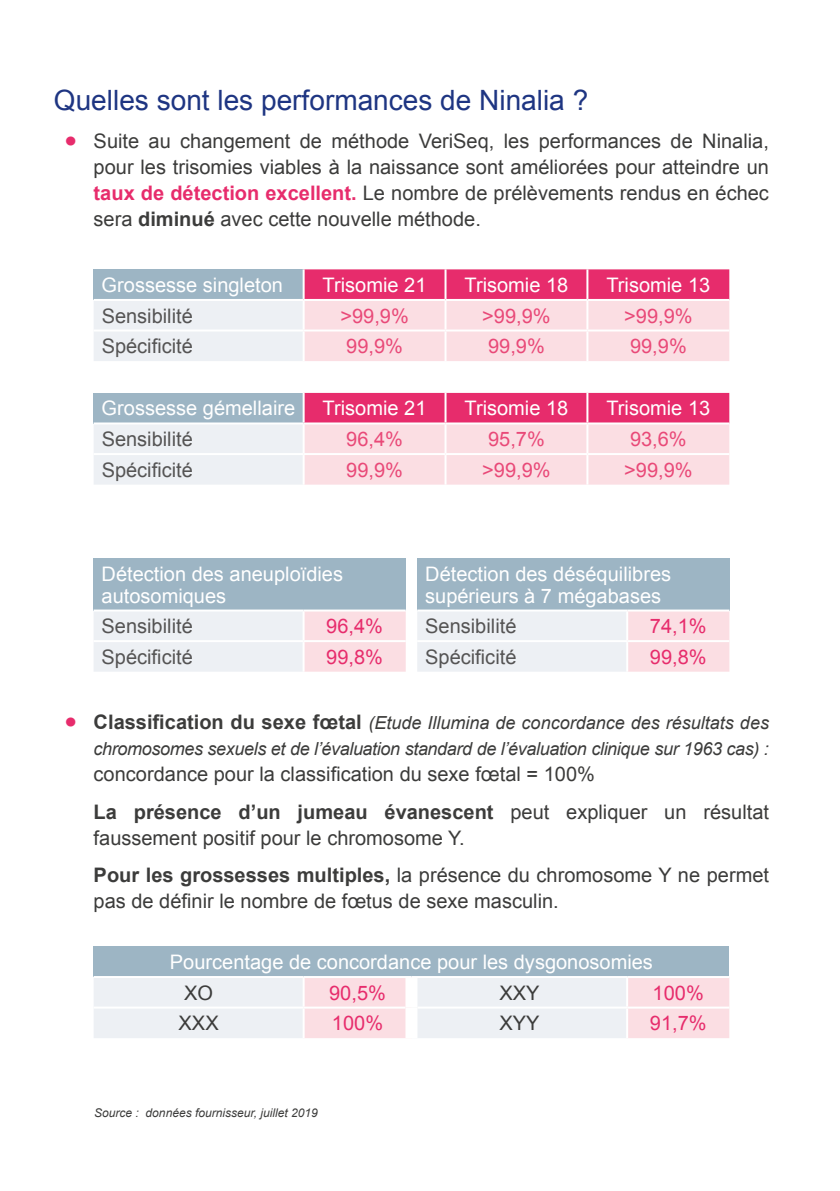
<style>
.page{position:relative;width:840px;height:1191px;background:#fff}
.page>*{position:absolute;margin:0;border:0;box-sizing:border-box;transform-origin:0 0}
.t1{font:28px "Arial";color:#1e3582}
.t2{font:20px/26px "Arial";color:#3c3c3b}
.t3{font:20px/22px "Arial";color:#fff}
.t4{font:20px "Arial";color:#555454}
.t5{font:20px "Arial";color:#e94978}
.t6{font:20px "Arial";color:#e72c6c}
.t7{font:italic 18px/26px "Arial";letter-spacing:-.02em;color:#3c3c3b;text-align:right}
.t8{font:italic 12px "Arial";color:#3c3c3b}
.s1{font-weight:700;font-size:32px;color:#e72c6c}
.s2{font-weight:700;color:#e72c6c}
.s3{font-weight:700}
.s4{font-weight:700;font-style:normal;font-size:32px;color:#e72c6c}
.s5{font-weight:700;font-style:normal;font-size:20px}
</style>
<div class="page">
<svg style="left:94px;top:269px;width:635px;height:92px;background:#e8b5c8"></svg>
<hr style="left:302px;top:269px;width:2px;height:30px;background:#fff">
<hr style="left:444px;top:269px;width:2px;height:30px;background:#fff">
<hr style="left:586px;top:269px;width:2px;height:30px;background:#fff">
<hr style="left:94px;top:299px;width:209px;height:2px;background:#fff">
<hr style="left:303px;top:299px;width:142px;height:2px;background:#fff">
<hr style="left:302px;top:301px;width:2px;height:28px;background:#fff">
<hr style="left:445px;top:299px;width:142px;height:2px;background:#fff">
<hr style="left:444px;top:301px;width:2px;height:28px;background:#fff">
<hr style="left:587px;top:299px;width:142px;height:2px;background:#fff">
<hr style="left:586px;top:301px;width:2px;height:28px;background:#fff">
<hr style="left:94px;top:329px;width:209px;height:2px;background:#fff">
<hr style="left:303px;top:329px;width:142px;height:2px;background:#fff">
<hr style="left:302px;top:331px;width:2px;height:30px;background:#fff">
<hr style="left:445px;top:329px;width:142px;height:2px;background:#fff">
<hr style="left:444px;top:331px;width:2px;height:30px;background:#fff">
<hr style="left:587px;top:329px;width:142px;height:2px;background:#fff">
<hr style="left:586px;top:331px;width:2px;height:30px;background:#fff">
<svg style="left:94px;top:393px;width:635px;height:91px;background:#e9b6c9"></svg>
<hr style="left:302px;top:393px;width:2px;height:29px;background:#fff">
<hr style="left:444px;top:393px;width:2px;height:29px;background:#fff">
<hr style="left:586px;top:393px;width:2px;height:29px;background:#fff">
<hr style="left:94px;top:422px;width:209px;height:2px;background:#fff">
<hr style="left:303px;top:422px;width:142px;height:2px;background:#fff">
<hr style="left:302px;top:424px;width:2px;height:29px;background:#fff">
<hr style="left:445px;top:422px;width:142px;height:2px;background:#fff">
<hr style="left:444px;top:424px;width:2px;height:29px;background:#fff">
<hr style="left:587px;top:422px;width:142px;height:2px;background:#fff">
<hr style="left:586px;top:424px;width:2px;height:29px;background:#fff">
<hr style="left:94px;top:453px;width:209px;height:2px;background:#fff">
<hr style="left:303px;top:453px;width:142px;height:2px;background:#fff">
<hr style="left:302px;top:455px;width:2px;height:29px;background:#fff">
<hr style="left:445px;top:453px;width:142px;height:2px;background:#fff">
<hr style="left:444px;top:455px;width:2px;height:29px;background:#fff">
<hr style="left:587px;top:453px;width:142px;height:2px;background:#fff">
<hr style="left:586px;top:455px;width:2px;height:29px;background:#fff">
<div style="left:93px;top:558px;width:312px;height:52px;background:#9db5c4"></div>
<svg style="left:94px;top:611px;width:311px;height:60px;background:#f1eaee"></svg>
<hr style="left:93px;top:609px;width:210px;height:2px;background:#fff">
<hr style="left:303px;top:609px;width:102px;height:2px;background:#fff">
<hr style="left:302px;top:611px;width:2px;height:29px;background:#fff">
<hr style="left:93px;top:640px;width:210px;height:2px;background:#fff">
<hr style="left:303px;top:640px;width:102px;height:2px;background:#fff">
<hr style="left:302px;top:642px;width:2px;height:29px;background:#fff">
<div style="left:417px;top:558px;width:312px;height:52px;background:#9db5c4"></div>
<svg style="left:417px;top:611px;width:312px;height:60px;background:#f1eaee"></svg>
<hr style="left:417px;top:609px;width:210px;height:2px;background:#fff">
<hr style="left:627px;top:609px;width:102px;height:2px;background:#fff">
<hr style="left:626px;top:611px;width:2px;height:29px;background:#fff">
<hr style="left:417px;top:640px;width:210px;height:2px;background:#fff">
<hr style="left:627px;top:640px;width:102px;height:2px;background:#fff">
<hr style="left:626px;top:642px;width:2px;height:29px;background:#fff">
<div style="left:94px;top:946px;width:635px;height:31px;background:#9db5c4"></div>
<svg style="left:94px;top:978px;width:635px;height:60px;background:#f1eaee"></svg>
<hr style="left:302px;top:978px;width:2px;height:28px;background:#fff">
<hr style="left:625px;top:978px;width:2px;height:28px;background:#fff">
<hr style="left:94px;top:1006px;width:209px;height:2px;background:#fff">
<hr style="left:303px;top:1006px;width:102px;height:2px;background:#fff">
<hr style="left:302px;top:1008px;width:2px;height:30px;background:#fff">
<hr style="left:417px;top:1006px;width:209px;height:2px;background:#fff">
<hr style="left:626px;top:1006px;width:103px;height:2px;background:#fff">
<hr style="left:625px;top:1008px;width:2px;height:30px;background:#fff">
<hr style="left:94px;top:976px;width:209px;height:2px;background:#fff">
<hr style="left:303px;top:976px;width:108px;height:2px;background:#fff">
<hr style="left:411px;top:976px;width:215px;height:2px;background:#fff">
<hr style="left:626px;top:976px;width:103px;height:2px;background:#fff">
<div style="left:405px;top:978px;width:12px;height:29px;background:#fff"></div>
<div style="left:405px;top:1007px;width:12px;height:31px;background:#fff"></div>
<h1 class="t1" style="left:54px;top:82px;width:535px">Quelles sont les performances de Ninalia ?</h1>
<p class="t2" style="left:94px;top:128px;width:676px;text-align:justify;text-indent:-28px"><span class="s1">•</span> Suite au changement de méthode VeriSeq, les performances de Ninalia, pour les trisomies viables à la naissance sont améliorées pour atteindre un <span class="s2">taux de détection excellent.</span> Le nombre de prélèvements rendus en échec sera <span class="s3">diminué</span> avec cette nouvelle méthode.</p>
<p class="t3" style="left:102px;top:274px;width:183px">Grossesse singleton</p>
<p class="t3" style="left:322px;top:274px;width:105px">Trisomie 21</p>
<p class="t3" style="left:464px;top:274px;width:105px">Trisomie 18</p>
<p class="t3" style="left:606px;top:274px;width:105px">Trisomie 13</p>
<p class="t4" style="left:102px;top:302px;width:93px">Sensibilité</p>
<p class="t5" style="left:340px;top:302px;width:70px">&gt;99,9%</p>
<p class="t5" style="left:482px;top:302px;width:70px">&gt;99,9%</p>
<p class="t5" style="left:623px;top:302px;width:70px">&gt;99,9%</p>
<p class="t4" style="left:102px;top:333px;width:93px">Spécificité</p>
<p class="t5" style="left:346px;top:333px;width:58px">99,9%</p>
<p class="t5" style="left:488px;top:333px;width:58px">99,9%</p>
<p class="t5" style="left:629px;top:333px;width:58px">99,9%</p>
<p class="t3" style="left:102px;top:398px;width:195px">Grossesse gémellaire</p>
<p class="t3" style="left:322px;top:398px;width:105px">Trisomie 21</p>
<p class="t3" style="left:464px;top:398px;width:105px">Trisomie 18</p>
<p class="t3" style="left:606px;top:398px;width:105px">Trisomie 13</p>
<p class="t4" style="left:102px;top:426px;width:93px">Sensibilité</p>
<p class="t5" style="left:346px;top:426px;width:58px">96,4%</p>
<p class="t5" style="left:488px;top:426px;width:58px">95,7%</p>
<p class="t5" style="left:629px;top:426px;width:58px">93,6%</p>
<p class="t4" style="left:102px;top:456px;width:93px">Spécificité</p>
<p class="t5" style="left:346px;top:456px;width:58px">99,9%</p>
<p class="t5" style="left:482px;top:456px;width:70px">&gt;99,9%</p>
<p class="t5" style="left:624px;top:456px;width:70px">&gt;99,9%</p>
<p class="t3" style="left:101px;top:563px;width:243px">Détection des aneuploïdies autosomiques</p>
<p class="t4" style="left:101px;top:613px;width:93px">Sensibilité</p>
<p class="t6" style="left:326px;top:613px;width:58px">96,4%</p>
<p class="t4" style="left:101px;top:643px;width:93px">Spécificité</p>
<p class="t6" style="left:326px;top:643px;width:58px">99,8%</p>
<p class="t3" style="left:425px;top:563px;width:247px">Détection des déséquilibres supérieurs à 7 mégabases</p>
<p class="t4" style="left:425px;top:613px;width:93px">Sensibilité</p>
<p class="t6" style="left:649px;top:613px;width:58px">74,1%</p>
<p class="t4" style="left:425px;top:643px;width:93px">Spécificité</p>
<p class="t6" style="left:649px;top:643px;width:58px">99,8%</p>
<p class="t7" style="left:65px;top:710px;width:704px"><span class="s4">•</span> <span class="s5">Classification du sexe fœtal</span> (Etude Illumina de concordance des résultats des chromosomes sexuels et de l’évaluation standard de l’évaluation clinique sur 1963 cas) :</p>
<p class="t2" style="left:94px;top:756px;width:676px;line-height:37.4px">concordance pour la classification du sexe fœtal = 100%<br><span class="s3">La présence d’un jumeau évanescent</span> peut expliquer un résultat</p>
<p class="t2" style="left:94px;top:819px;width:676px;line-height:37.4px">faussement positif pour le chromosome Y.<br><span class="s3">Pour les grossesses multiples,</span> la présence du chromosome Y ne permet</p>
<p class="t2" style="left:94px;top:888px;width:466px">pas de définir le nombre de fœtus de sexe masculin.</p>
<p class="t3" style="left:170px;top:951px;width:484px">Pourcentage de concordance pour les dysgonosomies</p>
<p class="t2" style="left:184px;top:979px;width:30px">XO</p>
<p class="t6" style="left:329px;top:979px;width:58px">90,5%</p>
<p class="t2" style="left:499px;top:979px;width:42px">XXY</p>
<p class="t6" style="left:652px;top:979px;width:53px">100%</p>
<p class="t2" style="left:178px;top:1010px;width:42px">XXX</p>
<p class="t6" style="left:332px;top:1010px;width:53px">100%</p>
<p class="t2" style="left:499px;top:1010px;width:42px">XYY</p>
<p class="t6" style="left:649px;top:1010px;width:58px">91,7%</p>
<p class="t8" style="left:94px;top:1105px;width:225px">Source : données fournisseur, juillet 2019</p>
</div>
